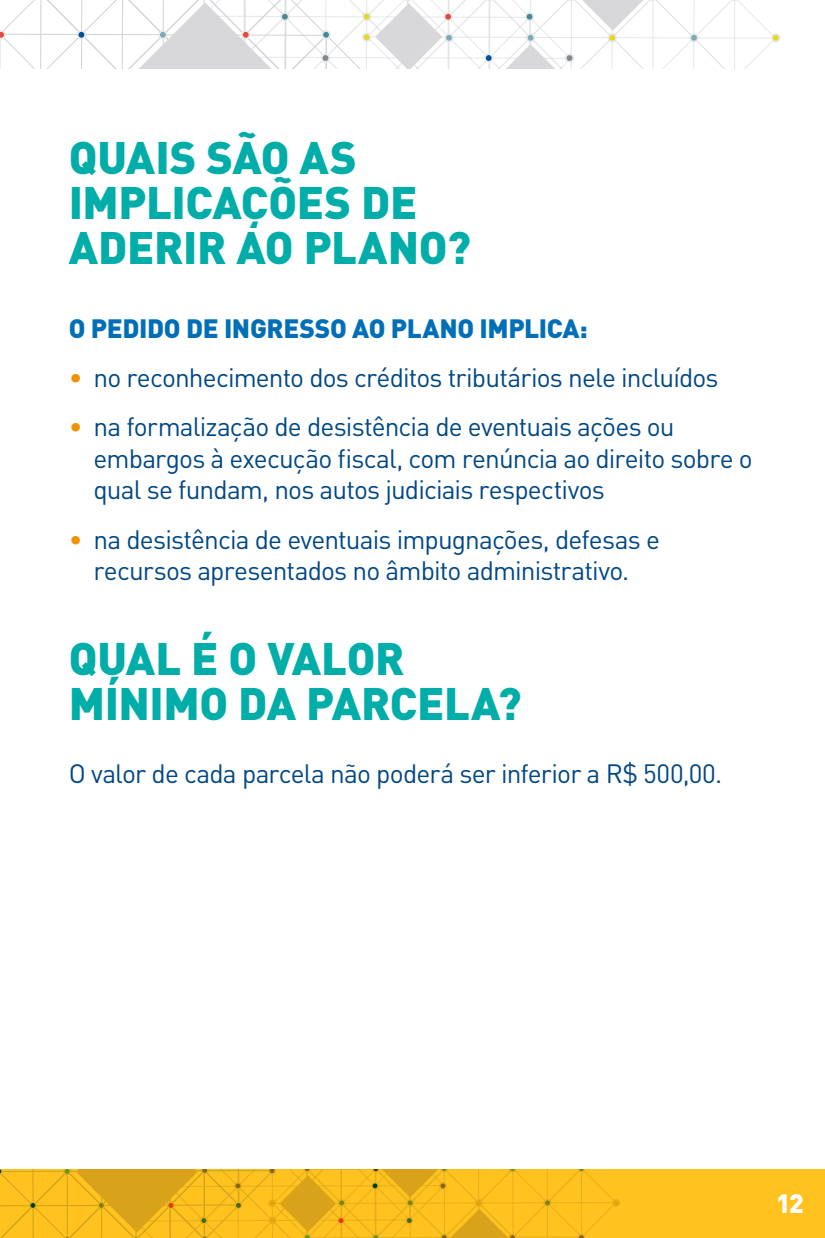
<style>
.page{position:relative;width:825px;height:1238px;background:#fff}
.page>*{position:absolute;margin:0;border:0;box-sizing:border-box;transform-origin:0 0}
.t1{font:900 45px/45px "DIN";letter-spacing:-.01em;color:#00ada8}
.t2{font:26.25px/31.5px "DIN Pro";letter-spacing:-.035em;color:#004885}
.t3{font:900 26.25px "DIN";letter-spacing:-.015em;color:#006fb7}
.t4{font:900 26.25px "DIN";color:#fff}
.s1{color:#f39200}
</style>
<div class="page">
<div style="left:0;top:1169px;width:825px;height:69px;background:#ffc21f"></div>
<div style="left:771px;top:33px;width:9px;height:9px;background:#e6e9ec;border-radius:50%"></div>
<svg style="left:0;top:0;width:779px;height:69px"></svg>
<svg style="left:0;top:1169px;width:619px;height:69px"></svg>
<h1 class="t1" style="left:69px;top:133px;width:404px">QUAIS SÃO AS<br>IMPLICAÇÕES DE<br>ADERIR AO PLANO?</h1>
<p class="t3" style="left:69px;top:311px;width:521px">O PEDIDO DE INGRESSO AO PLANO IMPLICA:</p>
<p class="t2" style="left:69px;top:361px;width:651px"><span class="s1">•</span> no reconhecimento dos créditos tributários nele incluídos</p>
<p class="t2" style="left:94px;top:410px;width:661px;text-indent:-25px"><span class="s1">•</span> na formalização de desistência de eventuais ações ou embargos à execução fiscal, com renúncia ao direito sobre o qual se fundam, nos autos judiciais respectivos</p>
<p class="t2" style="left:69px;top:522px;width:593px;text-align:center"><span class="s1">•</span> na desistência de eventuais impugnações, defesas e recursos apresentados no âmbito administrativo.</p>
<h1 class="t1" style="left:69px;top:633px;width:455px">QUAL É O VALOR<br>MÍNIMO DA PARCELA?</h1>
<p class="t2" style="left:69px;top:757px;width:655px">O valor de cada parcela não poderá ser inferior a R$ 500,00.</p>
<p class="t4" style="left:776px;top:1185px;width:29px">12</p>
</div>
